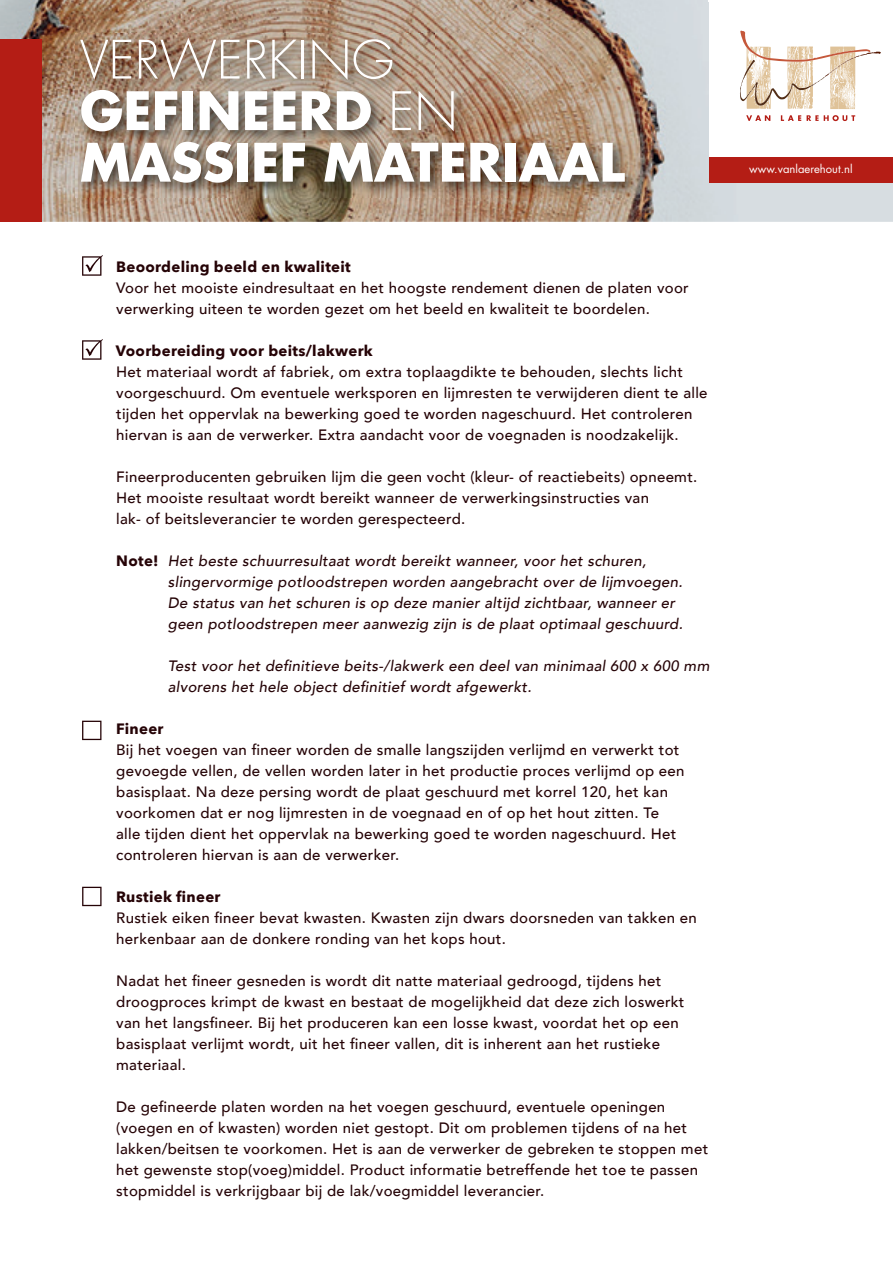
<style>
.page{position:relative;width:893px;height:1263px;background:#fff}
.page>*{position:absolute;margin:0;border:0;box-sizing:border-box;transform-origin:0 0}
.t1{font:700 51.6px/51.6px "Futura";color:#fff}
.t2{font:500 15px/21px "Avenir";letter-spacing:.02em;color:#250306}
.t3{font:italic 500 15px/21px "Avenir";letter-spacing:.02em;color:#250306}
.t4{font:700 15px "Avenir Next";letter-spacing:.02em;color:#250306}
.t5{font:11.25px "Futura";color:#fff}
.s1{font-weight:300}
.s2{font-family:"Avenir Next";font-weight:700;font-style:normal}
</style>
<div class="page">
<img style="left:0;top:0;width:893px;height:222px">
<img style="left:76px;top:34px;width:563px;height:163px">
<div style="left:0;top:39px;width:41px;height:183px;background:#b41d15"></div>
<div style="left:709px;top:0;width:184px;height:183px;background:#fff"></div>
<div style="left:709px;top:158px;width:184px;height:25px;background:#b41d15"></div>
<svg style="left:740px;top:31px;width:141px;height:78px"></svg>
<svg style="left:746px;top:115px;width:24px;height:6px"></svg>
<svg style="left:781px;top:115px;width:20px;height:6px"></svg>
<svg style="left:807px;top:115px;width:48px;height:6px"></svg>
<svg style="left:82px;top:339px;width:21px;height:21px"></svg>
<svg style="left:82px;top:721px;width:19px;height:19px"></svg>
<svg style="left:82px;top:887px;width:20px;height:19px"></svg>
<svg style="left:82px;top:255px;width:21px;height:21px"></svg>
<h1 class="t1" style="left:80px;top:32px;width:546px"><span class="s1">VERWERKING<br></span>GEFINEERD <span class="s1">EN<br></span>MASSIEF MATERIAAL</h1>
<p class="t4" style="left:116px;top:254px;width:236px">Beoordeling beeld en kwaliteit</p>
<p class="t2" style="left:116px;top:277px;width:574px">Voor het mooiste eindresultaat en het hoogste rendement dienen de platen voor verwerking uiteen te worden gezet om het beeld en kwaliteit te boordelen.</p>
<p class="t4" style="left:116px;top:338px;width:258px">Voorbereiding voor beits/lakwerk</p>
<p class="t2" style="left:116px;top:361px;width:593px">Het materiaal wordt af fabriek, om extra toplaagdikte te behouden, slechts licht voorgeschuurd. Om eventuele werksporen en lijmresten te verwijderen dient te alle tijden het oppervlak na bewerking goed te worden nageschuurd. Het controleren hiervan is aan de verwerker. Extra aandacht voor de voegnaden is noodzakelijk.</p>
<p class="t2" style="left:116px;top:466px;width:583px">Fineerproducenten gebruiken lijm die geen vocht (kleur- of reactiebeits) opneemt.<br>Het mooiste resultaat wordt bereikt wanneer de verwerkingsinstructies van<br>lak- of beitsleverancier te worden gerespecteerd.</p>
<p class="t3" style="left:168px;top:551px;width:516px;text-indent:-52px"><span class="s2">Note!</span> Het beste schuurresultaat wordt bereikt wanneer, voor het schuren, slingervormige potloodstrepen worden aangebracht over de lijmvoegen.<br>De status van het schuren is op deze manier altijd zichtbaar, wanneer er geen potloodstrepen meer aanwezig zijn is de plaat optimaal geschuurd.</p>
<p class="t3" style="left:168px;top:656px;width:543px">Test voor het definitieve beits-/lakwerk een deel van minimaal 600 x 600 mm alvorens het hele object definitief wordt afgewerkt.</p>
<p class="t4" style="left:116px;top:716px;width:49px">Fineer</p>
<p class="t2" style="left:116px;top:739px;width:570px">Bij het voegen van fineer worden de smalle langszijden verlijmd en verwerkt tot gevoegde vellen, de vellen worden later in het productie proces verlijmd op een basisplaat. Na deze persing wordt de plaat geschuurd met korrel 120, het kan voorkomen dat er nog lijmresten in de voegnaad en of op het hout zitten. Te alle tijden dient het oppervlak na bewerking goed te worden nageschuurd. Het controleren hiervan is aan de verwerker.</p>
<p class="t4" style="left:116px;top:884px;width:106px">Rustiek fineer</p>
<p class="t2" style="left:116px;top:907px;width:582px">Rustiek eiken fineer bevat kwasten. Kwasten zijn dwars doorsneden van takken en herkenbaar aan de donkere ronding van het kops hout.</p>
<p class="t2" style="left:116px;top:970px;width:570px">Nadat het fineer gesneden is wordt dit natte materiaal gedroogd, tijdens het droogproces krimpt de kwast en bestaat de mogelijkheid dat deze zich loswerkt van het langsfineer. Bij het produceren kan een losse kwast, voordat het op een basisplaat verlijmt wordt, uit het fineer vallen, dit is inherent aan het rustieke materiaal.</p>
<p class="t2" style="left:116px;top:1096px;width:593px">De gefineerde platen worden na het voegen geschuurd, eventuele openingen (voegen en of kwasten) worden niet gestopt. Dit om problemen tijdens of na het lakken/beitsen te voorkomen. Het is aan de verwerker de gebreken te stoppen met het gewenste stop(voeg)middel. Product informatie betreffende het toe te passen stopmiddel is verkrijgbaar bij de lak/voegmiddel leverancier.</p>
<p class="t5" style="left:749px;top:162px;width:105px">www.vanlaerehout.nl</p>
</div>
